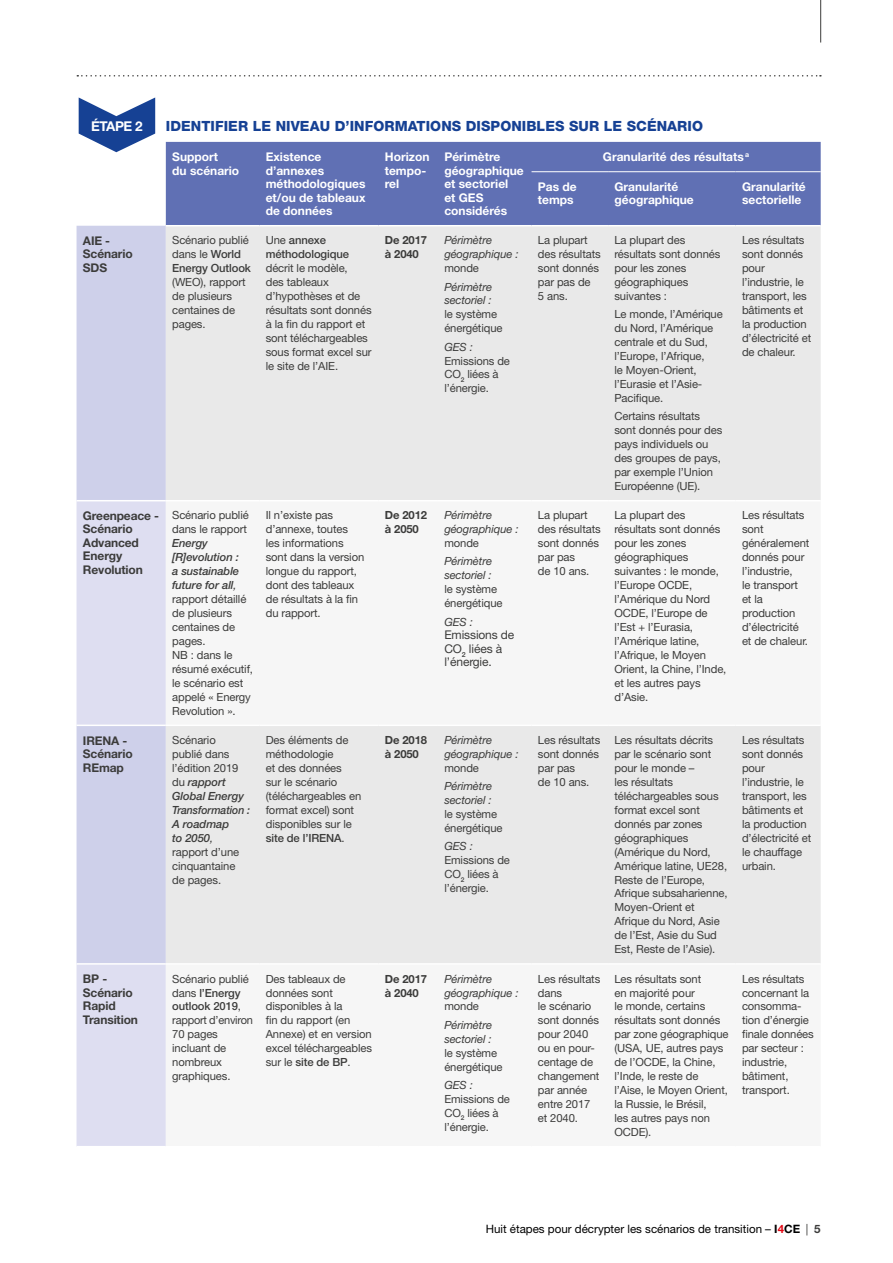
<style>
.page{position:relative;width:893px;height:1263px;background:#fff}
.page>*{position:absolute;margin:0;border:0;box-sizing:border-box;transform-origin:0 0}
.t1{font:800 14.1px "Helvetica Neue LT Std";letter-spacing:.005em;color:#164194}
.t2{font:700 13.5px "Helvetica Neue LT Std";letter-spacing:-.03em;color:#fff}
.t3{font:700 12px/13.5px "Helvetica Neue LT Std";color:#fff}
.t4{font:700 12px/13.5px "Helvetica Neue LT Std";letter-spacing:-.01em;color:#3c3c3b}
.t5{font:12px/13.5px "Helvetica Neue LT Std";letter-spacing:-.01em;color:#3c3c3b}
.t6{font:11.55px "Helvetica Neue LT Std";color:#000}
.t7{font:11.25px/14px "Helvetica Neue LT Std";letter-spacing:-.01em;color:#3c3c3b}
.t8{font:italic 11.25px/14px "Helvetica Neue LT Std";letter-spacing:-.01em;color:#3c3c3b}
.t9{font:700 11.25px/14px "Helvetica Neue LT Std";letter-spacing:-.01em;color:#3c3c3b}
.t10{font:500 11.25px/14px "Helvetica Neue LT Std";letter-spacing:-.01em;color:#3c3c3b}
.s1{font-weight:500}
.s2{font-weight:400}
.s3{font-weight:500;font-style:italic}
.s4{font-style:italic}
.s5{font-weight:700}
.s6{font-weight:700;color:#e30613}
.s7{color:#3c3c3b}
.s8{font-weight:700;color:#3c3c3b}
</style>
<div class="page">
<div style="left:166px;top:142px;width:655px;height:83px;background:#6070b4"></div>
<div style="left:77px;top:226px;width:89px;height:274px;background:#ced0ea"></div>
<div style="left:166px;top:226px;width:655px;height:274px;background:#e9e9e9"></div>
<svg style="left:77px;top:501px;width:89px;height:645px;fill:#dedef1"></svg>
<div style="left:166px;top:726px;width:655px;height:237px;background:#e9e9e9"></div>
<hr style="left:77px;top:724px;width:89px;height:2px;background:#fff">
<hr style="left:77px;top:963px;width:89px;height:2px;background:#fff">
<hr style="left:531px;top:171px;width:77px;height:1px;background:#fff">
<hr style="left:608px;top:171px;width:128px;height:1px;background:#fff">
<hr style="left:736px;top:171px;width:85px;height:1px;background:#fff">
<svg style="left:79px;top:97px;width:76px;height:55px"></svg>
<hr style="left:820px;top:0;width:1px;height:43px;background:#3c3c3b">
<svg style="left:77px;top:75px;width:744px;height:2px"></svg>
<p class="t2" style="left:91px;top:118px;width:53px">ÉTAPE 2</p>
<p class="t1" style="left:166px;top:118px;width:539px">IDENTIFIER LE NIVEAU D’INFORMATIONS DISPONIBLES SUR LE SCÉNARIO</p>
<p class="t3" style="left:172px;top:150px;width:69px">Support<br>du scénario</p>
<p class="t3" style="left:266px;top:150px;width:101px">Existence d’annexes méthodologiques et/ou de tableaux de données</p>
<p class="t3" style="left:385px;top:150px;width:46px">Horizon tempo&shy;rel</p>
<p class="t3" style="left:444px;top:150px;width:81px">Périmètre géographique et sectoriel<br>et GES considérés</p>
<p class="t3" style="left:603px;top:150px;width:148px">Granularité des résultats <sup>a</sup></p>
<p class="t3" style="left:538px;top:180px;width:40px">Pas de temps</p>
<p class="t3" style="left:614px;top:180px;width:81px">Granularité géographique</p>
<p class="t3" style="left:742px;top:180px;width:65px">Granularité sectorielle</p>
<p class="t4" style="left:83px;top:234px;width:51px">AIE -<br>Scénario<br>SDS</p>
<p class="t7" style="left:172px;top:233px;width:80px">Scénario publié dans le <span class="s1">World<br>Energy Outlook</span></p>
<p class="t7" style="left:172px;top:275px;width:75px">(WEO), rapport de plusieurs centaines de pages.</p>
<p class="t10" style="left:266px;top:233px;width:85px"><span class="s2">Une</span> annexe méthodologique</p>
<p class="t7" style="left:266px;top:261px;width:107px">décrit le modèle,<br>des tableaux d’hypothèses et de résultats sont donnés à la fin du rapport et sont téléchargeables sous format excel sur le site de l’AIE.</p>
<p class="t9" style="left:385px;top:233px;width:44px">De 2017 à 2040</p>
<p class="t8" style="left:444px;top:233px;width:76px">Périmètre géographique :</p>
<p class="t7" style="left:444px;top:261px;width:36px">monde</p>
<p class="t8" style="left:444px;top:279px;width:49px">Périmètre sectoriel :</p>
<p class="t7" style="left:444px;top:307px;width:60px">le système énergétique</p>
<p class="t8" style="left:444px;top:339px;width:30px">GES :</p>
<p class="t7" style="left:444px;top:353px;width:67px">Emissions de<br>CO<sub>2</sub> liées à l’énergie.</p>
<p class="t4" style="left:83px;top:509px;width:78px">Greenpeace -<br>Scénario<br>Advanced<br>Energy<br>Revolution</p>
<p class="t7" style="left:172px;top:508px;width:78px">Scénario publié dans le rapport</p>
<p class="t7" style="left:172px;top:536px;width:82px"><span class="s3">Energy [R]evolution :<br>a sustainable future for all</span><span class="s4">, </span>rapport détaillé de plusieurs centaines de pages.<br>NB : dans le résumé exécutif, le scénario est appelé « Energy<br>Revolution ».</p>
<p class="t7" style="left:266px;top:508px;width:100px">Il n’existe pas d’annexe, toutes les informations sont dans la version longue du rapport, dont des tableaux de résultats à la fin du rapport.</p>
<p class="t9" style="left:385px;top:508px;width:44px">De 2012 à 2050</p>
<p class="t8" style="left:444px;top:508px;width:76px">Périmètre géographique :</p>
<p class="t7" style="left:444px;top:536px;width:36px">monde</p>
<p class="t8" style="left:444px;top:554px;width:49px">Périmètre sectoriel :</p>
<p class="t7" style="left:444px;top:582px;width:60px">le système énergétique</p>
<p class="t8" style="left:444px;top:614px;width:30px">GES :</p>
<p class="t5" style="left:444px;top:628px;width:72px">Emissions de<br>CO<sub>2</sub> liées à l’énergie.</p>
<p class="t4" style="left:83px;top:733px;width:51px">IRENA -<br>Scénario<br>REmap</p>
<p class="t7" style="left:172px;top:733px;width:79px">Scénario<br>publié dans l’édition 2019 du <span class="s3">rapport<br>Global Energy<br>Transformation :<br>A roadmap<br>to 2050</span><span class="s4">, </span>rapport d’une cinquantaine de pages.</p>
<p class="t7" style="left:266px;top:733px;width:97px">Des éléments de méthodologie<br>et des données<br>sur le scénario (téléchargeables en format excel) sont disponibles sur le <span class="s1">site de l’IRENA</span>.</p>
<p class="t9" style="left:385px;top:733px;width:44px">De 2018 à 2050</p>
<p class="t8" style="left:444px;top:733px;width:76px">Périmètre géographique :</p>
<p class="t7" style="left:444px;top:761px;width:36px">monde</p>
<p class="t8" style="left:444px;top:779px;width:49px">Périmètre sectoriel :</p>
<p class="t7" style="left:444px;top:807px;width:60px">le système énergétique</p>
<p class="t8" style="left:444px;top:839px;width:30px">GES :</p>
<p class="t7" style="left:444px;top:853px;width:67px">Emissions de<br>CO<sub>2</sub> liées à l’énergie.</p>
<p class="t4" style="left:83px;top:972px;width:57px">BP -<br>Scénario<br>Rapid<br>Transition</p>
<p class="t7" style="left:172px;top:971px;width:82px">Scénario publié dans <span class="s1">l’Energy outlook 2019</span>, rapport d’environ<br>70 pages incluant de nombreux graphiques.</p>
<p class="t7" style="left:266px;top:971px;width:108px">Des tableaux de données sont disponibles à la<br>fin du rapport (en<br>Annexe) et en version excel téléchargeables sur le <span class="s1">site de BP</span>.</p>
<p class="t9" style="left:385px;top:971px;width:44px">De 2017 à 2040</p>
<p class="t8" style="left:444px;top:971px;width:76px">Périmètre géographique :</p>
<p class="t7" style="left:444px;top:999px;width:36px">monde</p>
<p class="t8" style="left:444px;top:1017px;width:49px">Périmètre sectoriel :</p>
<p class="t7" style="left:444px;top:1045px;width:60px">le système énergétique</p>
<p class="t8" style="left:444px;top:1077px;width:30px">GES :</p>
<p class="t7" style="left:444px;top:1091px;width:67px">Emissions de<br>CO<sub>2</sub> liées à l’énergie.</p>
<p class="t7" style="left:538px;top:233px;width:64px">La plupart des résultats sont donnés par pas de<br>5 ans.</p>
<p class="t7" style="left:614px;top:233px;width:107px">La plupart des résultats sont donnés pour les zones géographiques suivantes :</p>
<p class="t7" style="left:614px;top:307px;width:110px">Le monde, l’Amérique du Nord, l’Amérique centrale et du Sud, l’Europe, l’Afrique,<br>le Moyen-Orient, l’Eurasie et l’Asie-<br>Pacifique.</p>
<p class="t7" style="left:614px;top:409px;width:109px">Certains résultats sont donnés pour des pays individuels ou des groupes de pays, par exemple l’Union<br>Européenne (UE).</p>
<p class="t7" style="left:742px;top:233px;width:71px">Les résultats sont donnés pour l’industrie, le transport, les bâtiments et la production d’électricité et de chaleur.</p>
<p class="t7" style="left:538px;top:508px;width:64px">La plupart des résultats sont donnés par pas<br>de 10 ans.</p>
<p class="t7" style="left:614px;top:508px;width:113px">La plupart des résultats sont donnés pour les zones géographiques suivantes : le monde, l’Europe OCDE, l’Amérique du Nord<br>OCDE, l’Europe de l’Est + l’Eurasia, l’Amérique latine, l’Afrique, le Moyen<br>Orient, la Chine, l’Inde, et les autres pays d’Asie.</p>
<p class="t7" style="left:742px;top:508px;width:69px">Les résultats sont généralement donnés pour l’industrie,<br>le transport et la production d’électricité et de chaleur.</p>
<p class="t7" style="left:538px;top:733px;width:64px">Les résultats sont donnés par pas<br>de 10 ans.</p>
<p class="t7" style="left:614px;top:733px;width:115px">Les résultats décrits par le scénario sont pour le monde –<br>les résultats téléchargeables sous format excel sont donnés par zones géographiques (Amérique du Nord,<br>Amérique latine, UE28,<br>Reste de l’Europe,<br>Afrique subsaharienne,<br>Moyen-Orient et<br>Afrique du Nord, Asie de l’Est, Asie du Sud<br>Est, Reste de l’Asie).</p>
<p class="t7" style="left:742px;top:733px;width:71px">Les résultats sont donnés pour l’industrie, le transport, les bâtiments et la production d’électricité et le chauffage urbain.</p>
<p class="t7" style="left:538px;top:971px;width:64px">Les résultats dans<br>le scénario sont donnés pour 2040 ou en pour&shy;centage de changement par année entre 2017 et 2040.</p>
<p class="t7" style="left:614px;top:971px;width:116px">Les résultats sont<br>en majorité pour<br>le monde, certains résultats sont donnés par zone géographique (USA, UE, autres pays de l’OCDE, la Chine, l’Inde, le reste de l’Aise, le Moyen Orient, la Russie, le Brésil,<br>les autres pays non<br>OCDE).</p>
<p class="t7" style="left:742px;top:971px;width:73px">Les résultats concernant la consomma&shy;tion d’énergie finale données par secteur : industrie, bâtiment, transport.</p>
<p class="t6" style="left:486px;top:1222px;width:336px">Huit étapes pour décrypter les scénarios de transition – <span class="s5">I</span><span class="s6">4</span><span class="s5">CE</span> <span class="s7">|</span> <span class="s8">5</span></p>
</div>
